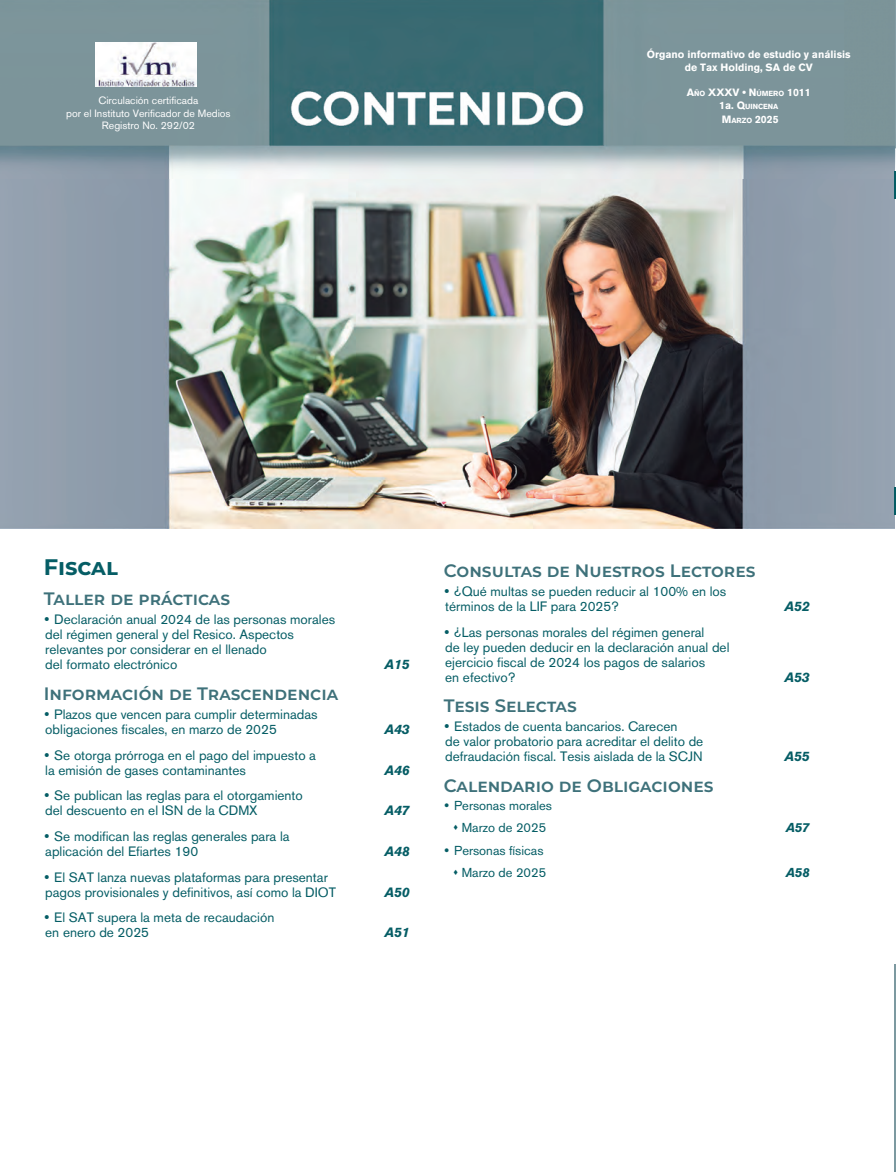
<style>
.page{position:relative;width:896px;height:1172px;background:#fff}
.page>*{position:absolute;margin:0;border:0;box-sizing:border-box;transform-origin:0 0}
.t1{font:700 22.5px "Montserrat";color:#055d65}
.t2{font:600 18px "Montserrat";color:#3e717a}
.t3{font:13.5px/15px "Akzidenz Grotesk BE";color:#055d65}
.t4{font:italic 700 13.5px "Akzidenz Grotesk BE";color:#055d65}
.t5{font:12.9px "Akzidenz Grotesk BE";color:#055d65}
.t6{font:italic 700 12.9px "Akzidenz Grotesk BE";color:#055d65}
.t7{font:10.5px/12.6px "Akzidenz Grotesk BE";color:#fff;text-align:center}
.t8{font:700 10.5px/13.5px "Akzidenz Grotesk BE";color:#fff;text-align:center}
.t9{font:700 10.5px "Akzidenz Grotesk BE";color:#fff}
.t10{font:700 7.35px "Akzidenz Grotesk BE";color:#fff}
.s1{font-size:7.35px}
.s2{font-size:10.5px}
</style>
<div class="page">
<hr style="left:894px;top:964px;width:1px;height:208px;background:#7c99a0">
<img style="left:0;top:179px;width:356px;height:301px">
<img style="left:356px;top:179px;width:377px;height:301px">
<img style="left:733px;top:179px;width:161px;height:349px">
<img style="left:0;top:480px;width:734px;height:48px">
<img style="left:0;top:0;width:894px;height:179px">
<img style="left:894px;top:0;width:1px;height:179px">
<img style="left:95px;top:42px;width:102px;height:45px">
<svg style="left:894px;top:171px;width:1px;height:27px"></svg>
<svg style="left:894px;top:487px;width:1px;height:28px"></svg>
<p class="t7" style="left:66px;top:94px;width:166px">Circulación certificada<br>por el Instituto Verificador de Medios<br>Registro No. 292/02</p>
<p class="t8" style="left:646px;top:48px;width:205px">Órgano informativo de estudio y análisis de Tax Holding, SA de CV</p>
<p class="t9" style="left:686px;top:86px;width:125px">A<span class="s1">ÑO</span> XXXV • N<span class="s1">ÚMERO</span> 1011</p>
<p class="t10" style="left:719px;top:102px;width:61px"><span class="s2">1</span><span class="s2">a.</span> <span class="s2">Q</span>UINCENA</p>
<p class="t9" style="left:721px;top:113px;width:58px">M<span class="s1">ARZO</span> 2025</p>
<h1 class="t1" style="left:44px;top:551px;width:75px">Fiscal</h1>
<h2 class="t2" style="left:44px;top:586px;width:188px">Taller de prácticas</h2>
<p class="t3" style="left:44px;top:612px;width:293px">• Declaración anual 2024 de las personas morales del régimen general y del Resico. Aspectos relevantes por considerar en el llenado<br>del formato electrónico</p>
<h2 class="t2" style="left:44px;top:680px;width:296px">Información de Trascendencia</h2>
<p class="t3" style="left:44px;top:707px;width:275px">• Plazos que vencen para cumplir determinadas obligaciones fiscales, en marzo de 2025</p>
<p class="t3" style="left:44px;top:747px;width:274px">• Se otorga prórroga en el pago del impuesto a la emisión de gases contaminantes</p>
<p class="t3" style="left:44px;top:788px;width:260px">• Se publican las reglas para el otorgamiento del descuento en el ISN de la CDMX</p>
<p class="t3" style="left:44px;top:829px;width:247px">• Se modifican las reglas generales para la aplicación del Efiartes 190</p>
<p class="t3" style="left:44px;top:869px;width:294px">• El SAT lanza nuevas plataformas para presentar pagos provisionales y definitivos, así como la DIOT</p>
<p class="t3" style="left:44px;top:910px;width:232px">• El SAT supera la meta de recaudación en enero de 2025</p>
<p class="t4" style="left:385px;top:656px;width:26px">A15</p>
<p class="t4" style="left:385px;top:721px;width:26px">A43</p>
<p class="t4" style="left:385px;top:762px;width:26px">A46</p>
<p class="t4" style="left:385px;top:802px;width:26px">A47</p>
<p class="t4" style="left:385px;top:843px;width:26px">A48</p>
<p class="t4" style="left:385px;top:884px;width:26px">A50</p>
<p class="t4" style="left:385px;top:924px;width:26px">A51</p>
<h2 class="t2" style="left:443px;top:558px;width:313px">Consultas de Nuestros Lectores</h2>
<p class="t3" style="left:443px;top:584px;width:284px">• ¿Qué multas se pueden reducir al 100% en los términos de la LIF para 2025?</p>
<p class="t3" style="left:443px;top:624px;width:287px">• ¿Las personas morales del régimen general<br>de ley pueden deducir en la declaración anual del ejercicio fiscal de 2024 los pagos de salarios<br>en efectivo?</p>
<h2 class="t2" style="left:443px;top:693px;width:134px">Tesis Selectas</h2>
<p class="t3" style="left:443px;top:719px;width:261px">• Estados de cuenta bancarios. Carecen<br>de valor probatorio para acreditar el delito de defraudación fiscal. Tesis aislada de la SCJN</p>
<p class="t4" style="left:784px;top:598px;width:26px">A52</p>
<p class="t4" style="left:784px;top:669px;width:26px">A53</p>
<p class="t4" style="left:784px;top:748px;width:26px">A55</p>
<h2 class="t2" style="left:443px;top:772px;width:271px">Calendario de Obligaciones</h2>
<p class="t5" style="left:443px;top:797px;width:110px">• Personas morales</p>
<p class="t5" style="left:452px;top:820px;width:95px">▲ Marzo de 2025</p>
<p class="t6" style="left:785px;top:820px;width:25px">A57</p>
<p class="t5" style="left:443px;top:842px;width:101px">• Personas físicas</p>
<p class="t5" style="left:452px;top:865px;width:95px">▲ Marzo de 2025</p>
<p class="t6" style="left:786px;top:865px;width:25px">A58</p>
</div>
